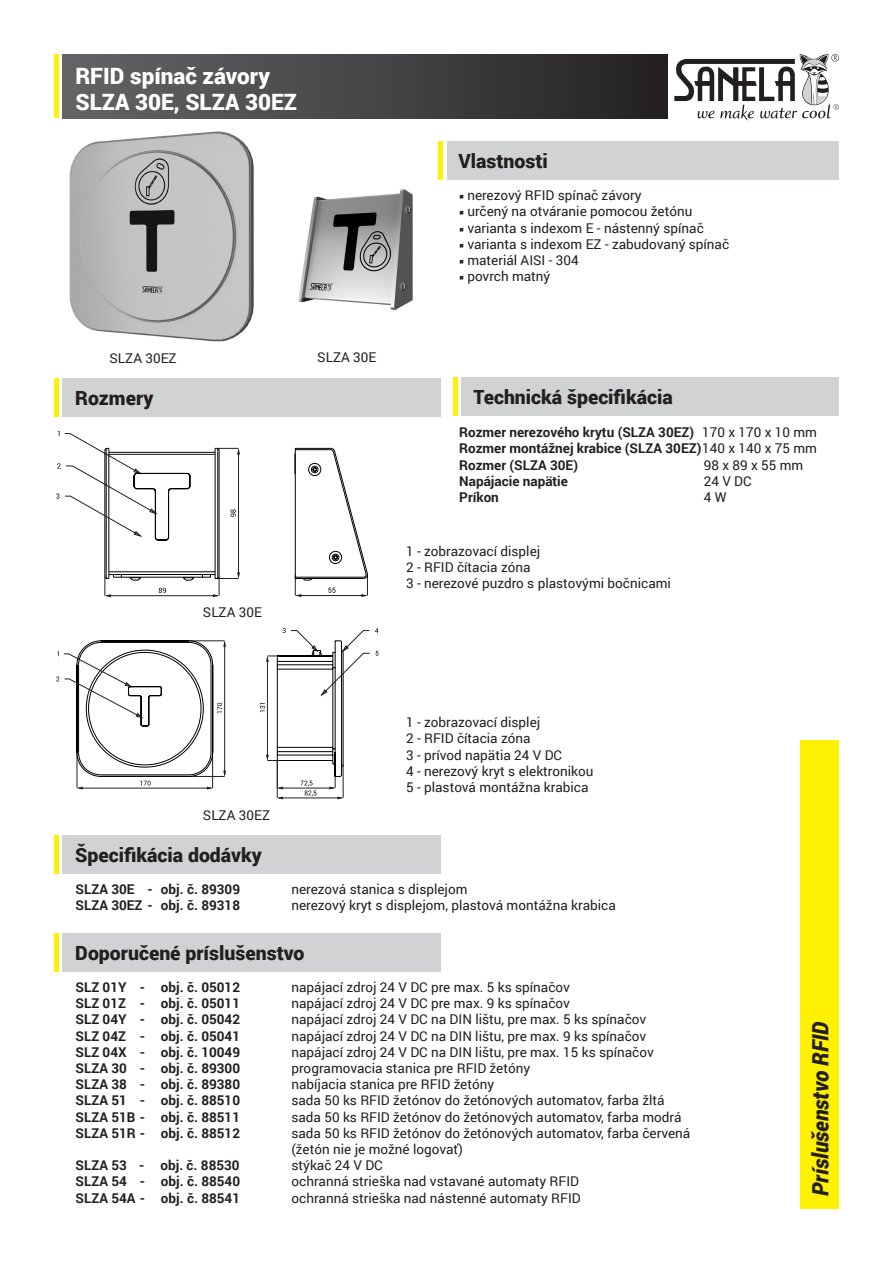
<style>
.page{position:relative;width:893px;height:1263px;background:#fff}
.page>*{position:absolute;margin:0;border:0;box-sizing:border-box;transform-origin:0 0}
.t1{font:900 22.5px "Roboto";color:#fff}
.t2{font:italic 900 22.5px "Roboto";letter-spacing:-.005em;color:#231f20;scale:.95 1}
.t3{font:900 19.5px "Roboto";color:#231f20}
.t4{font:13.5px "Roboto";color:#231f20}
.t5{font:700 13.5px "Roboto";color:#231f20}
.s1{font-weight:400}
</style>
<div class="page">
<div style="left:63px;top:54px;width:605px;height:64px;background:linear-gradient(to right,#656669,#242222)"></div>
<hr style="left:54px;top:54px;width:4px;height:64px;background:#fff101">
<div style="left:800px;top:740px;width:39px;height:469px;background:#fff101"></div>
<div style="left:448px;top:141px;width:391px;height:38px;background:#d1d2d4"></div>
<hr style="left:438px;top:141px;width:4px;height:38px;background:#fff101">
<div style="left:63px;top:378px;width:378px;height:39px;background:#d1d2d4"></div>
<hr style="left:54px;top:378px;width:4px;height:39px;background:#fff101">
<div style="left:461px;top:377px;width:378px;height:39px;background:#d1d2d4"></div>
<hr style="left:453px;top:377px;width:4px;height:39px;background:#fff101">
<div style="left:63px;top:835px;width:378px;height:39px;background:#d1d2d4"></div>
<hr style="left:54px;top:835px;width:4px;height:39px;background:#fff101">
<div style="left:63px;top:933px;width:378px;height:38px;background:#d1d2d4"></div>
<hr style="left:54px;top:933px;width:4px;height:38px;background:#fff101">
<svg style="left:294px;top:448px;width:74px;height:149px"></svg>
<svg style="left:56px;top:431px;width:184px;height:166px"></svg>
<svg style="left:56px;top:628px;width:323px;height:171px"></svg>
<img style="left:69px;top:131px;width:185px;height:211px">
<img style="left:298px;top:189px;width:115px;height:121px">
<svg style="left:674px;top:54px;width:165px;height:67px"></svg>
<p class="t1" style="left:75px;top:60px;width:196px">RFID spínač závory</p>
<p class="t1" style="left:75px;top:86px;width:223px">SLZA 30E, SLZA 30EZ</p>
<p class="t4" style="left:109px;top:349px;width:69px">SLZA 30EZ</p>
<p class="t4" style="left:317px;top:348px;width:61px">SLZA 30E</p>
<p class="t3" style="left:458px;top:147px;width:91px">Vlastnosti</p>
<p class="t4" style="left:459px;top:186px;width:184px">○ nerezový RFID spínač závory</p>
<p class="t4" style="left:459px;top:202px;width:235px">○ určený na otváranie pomocou žetónu</p>
<p class="t4" style="left:459px;top:218px;width:246px">○ varianta s indexom E - nástenný spínač</p>
<p class="t4" style="left:459px;top:234px;width:271px">○ varianta s indexom EZ - zabudovaný spínač</p>
<p class="t4" style="left:459px;top:251px;width:121px">○ materiál AISI - 304</p>
<p class="t4" style="left:459px;top:267px;width:93px">○ povrch matný</p>
<p class="t3" style="left:75px;top:385px;width:80px">Rozmery</p>
<p class="t3" style="left:474px;top:383px;width:201px">Technická špecifikácia</p>
<p class="t5" style="left:459px;top:423px;width:359px">Rozmer nerezového krytu (SLZA 30EZ) <span class="s1">170 x 170 x 10 mm</span></p>
<p class="t5" style="left:459px;top:439px;width:359px">Rozmer montážnej krabice (SLZA 30EZ)<span class="s1">140 x 140 x 75 mm</span></p>
<p class="t5" style="left:459px;top:455px;width:120px">Rozmer (SLZA 30E)</p>
<p class="t4" style="left:704px;top:455px;width:101px">98 x 89 x 55 mm</p>
<p class="t5" style="left:459px;top:471px;width:110px">Napájacie napätie</p>
<p class="t4" style="left:704px;top:472px;width:49px">24 V DC</p>
<p class="t5" style="left:459px;top:488px;width:41px">Príkon</p>
<p class="t4" style="left:704px;top:488px;width:24px">4 W</p>
<p class="t4" style="left:203px;top:603px;width:61px">SLZA 30E</p>
<p class="t4" style="left:203px;top:806px;width:69px">SLZA 30EZ</p>
<p class="t4" style="left:406px;top:541px;width:136px">1 - zobrazovací displej</p>
<p class="t4" style="left:406px;top:557px;width:126px">2 - RFID čítacia zóna</p>
<p class="t4" style="left:406px;top:574px;width:266px">3 - nerezové puzdro s plastovými bočnicami</p>
<p class="t4" style="left:406px;top:713px;width:136px">1 - zobrazovací displej</p>
<p class="t4" style="left:406px;top:729px;width:126px">2 - RFID čítacia zóna</p>
<p class="t4" style="left:406px;top:745px;width:158px">3 - prívod napätia 24 V DC</p>
<p class="t4" style="left:406px;top:761px;width:189px">4 - nerezový kryt s elektronikou</p>
<p class="t4" style="left:406px;top:778px;width:184px">5 - plastová montážna krabica</p>
<p class="t3" style="left:75px;top:841px;width:188px">Špecifikácia dodávky</p>
<p class="t5" style="left:75px;top:880px;width:166px">SLZA 30E - obj. č. 89309</p>
<p class="t4" style="left:291px;top:880px;width:178px">nerezová stanica s displejom</p>
<p class="t5" style="left:75px;top:896px;width:166px">SLZA 30EZ - obj. č. 89318</p>
<p class="t4" style="left:291px;top:896px;width:326px">nerezový kryt s displejom, plastová montážna krabica</p>
<p class="t3" style="left:75px;top:939px;width:231px">Doporučené príslušenstvo</p>
<p class="t5" style="left:75px;top:977px;width:166px">SLZ 01Y - obj. č. 05012</p>
<p class="t4" style="left:291px;top:978px;width:280px">napájací zdroj 24 V DC pre max. 5 ks spínačov</p>
<p class="t5" style="left:75px;top:994px;width:166px">SLZ 01Z - obj. č. 05011</p>
<p class="t4" style="left:291px;top:994px;width:280px">napájací zdroj 24 V DC pre max. 9 ks spínačov</p>
<p class="t5" style="left:75px;top:1010px;width:166px">SLZ 04Y - obj. č. 05042</p>
<p class="t4" style="left:291px;top:1010px;width:356px">napájací zdroj 24 V DC na DIN lištu, pre max. 5 ks spínačov</p>
<p class="t5" style="left:75px;top:1026px;width:166px">SLZ 04Z - obj. č. 05041</p>
<p class="t4" style="left:291px;top:1026px;width:356px">napájací zdroj 24 V DC na DIN lištu, pre max. 9 ks spínačov</p>
<p class="t5" style="left:75px;top:1042px;width:166px">SLZ 04X - obj. č. 10049</p>
<p class="t4" style="left:291px;top:1042px;width:364px">napájací zdroj 24 V DC na DIN lištu, pre max. 15 ks spínačov</p>
<p class="t5" style="left:75px;top:1058px;width:166px">SLZA 30 - obj. č. 89300</p>
<p class="t4" style="left:291px;top:1059px;width:240px">programovacia stanica pre RFID žetóny</p>
<p class="t5" style="left:75px;top:1075px;width:166px">SLZA 38 - obj. č. 89380</p>
<p class="t4" style="left:291px;top:1075px;width:204px">nabíjacia stanica pre RFID žetóny</p>
<p class="t5" style="left:75px;top:1091px;width:166px">SLZA 51 - obj. č. 88510</p>
<p class="t4" style="left:291px;top:1091px;width:375px">sada 50 ks RFID žetónov do žetónových automatov, farba žltá</p>
<p class="t5" style="left:75px;top:1107px;width:166px">SLZA 51B - obj. č. 88511</p>
<p class="t4" style="left:291px;top:1107px;width:392px">sada 50 ks RFID žetónov do žetónových automatov, farba modrá</p>
<p class="t5" style="left:75px;top:1123px;width:166px">SLZA 51R - obj. č. 88512</p>
<p class="t4" style="left:291px;top:1123px;width:400px">sada 50 ks RFID žetónov do žetónových automatov, farba červená</p>
<p class="t4" style="left:291px;top:1140px;width:173px">(žetón nie je možné logovať)</p>
<p class="t5" style="left:75px;top:1156px;width:166px">SLZA 53 - obj. č. 88530</p>
<p class="t4" style="left:291px;top:1156px;width:93px">stýkač 24 V DC</p>
<p class="t5" style="left:75px;top:1172px;width:166px">SLZA 54 - obj. č. 88540</p>
<p class="t4" style="left:291px;top:1172px;width:289px">ochranná strieška nad vstavané automaty RFID</p>
<p class="t5" style="left:75px;top:1188px;width:166px">SLZA 54A - obj. č. 88541</p>
<p class="t4" style="left:291px;top:1188px;width:291px">ochranná strieška nad nástenné automaty RFID</p>
<p class="t2" style="left:804px;top:1196px;width:186px;rotate:-90deg">Príslušenstvo RFID</p>
</div>
